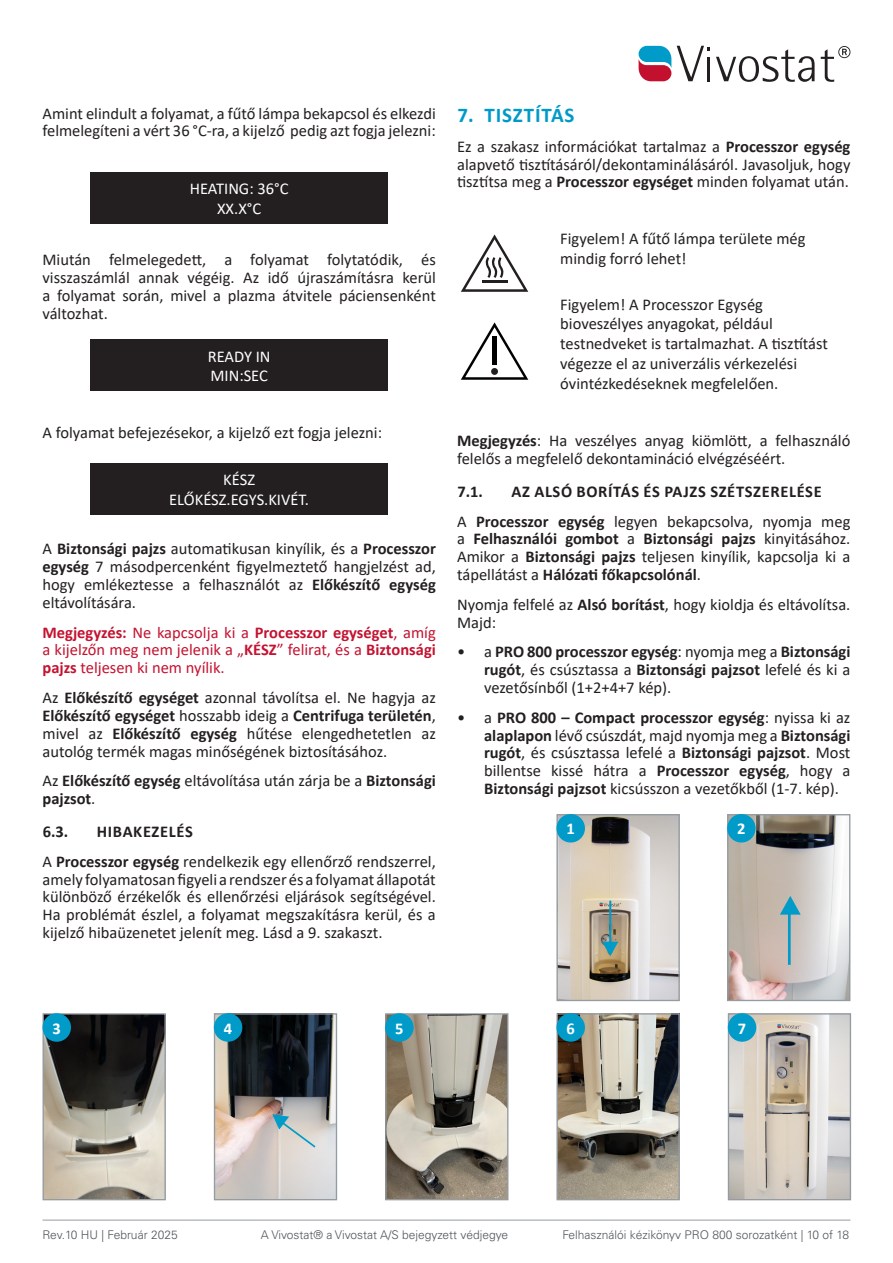
<style>
.page{position:relative;width:893px;height:1263px;background:#fff}
.page>*{position:absolute;margin:0;border:0;box-sizing:border-box;transform-origin:0 0}
.t1{font:700 21px "Calibri";letter-spacing:.04em;color:#009ac8}
.Normal_wrd_1{font:16.5px/17.9px "Calibri";color:#231f20;text-align:justify}
.Normal_wrd_1-2{font:16.5px/17.9px "Calibri";color:#c41230;text-align:justify}
.Normal_wrd_1-3{font:700 16.5px/17.9px "Calibri";color:#231f20}
.Display_text{font:16.5px/19.8px "Calibri";color:#fff;text-align:center}
.Normal_wrd_1-4{font:700 16.5px "Calibri";letter-spacing:.04em;color:#231f20}
.t2{font:700 16.5px "Calibri";color:#fff}
.t3{font:300 12px "Univers LT Pro 45";color:#51575c}
.s1{font-weight:700}
.s2{font-weight:400}
</style>
<div class="page">
<svg style="left:461px;top:234px;width:67px;height:58px"></svg>
<hr style="left:482px;top:281px;width:25px;height:2px;background:#231f20">
<svg style="left:461px;top:322px;width:67px;height:58px"></svg>
<div style="left:492px;top:336px;width:5px;height:28px;background:#000"></div>
<div style="left:491px;top:368px;width:7px;height:7px;background:#231f20;border-radius:50%"></div>
<img style="left:730px;top:1015px;width:119px;height:183px">
<div style="left:728px;top:1013px;width:123px;height:187px;border:1px solid #959ca1"></div>
<img style="left:558px;top:816px;width:120px;height:183px">
<div style="left:556px;top:814px;width:124px;height:187px;border:1px solid #959ca1"></div>
<hr style="left:609px;top:901px;width:2px;height:41px;background:#009bc8">
<svg style="left:602px;top:941px;width:17px;height:15px"></svg>
<div style="left:556px;top:814px;width:29px;height:28px;background:#009bc8;border-radius:50%"></div>
<img style="left:729px;top:816px;width:119px;height:183px">
<div style="left:727px;top:814px;width:123px;height:187px;border:1px solid #959ca1"></div>
<hr style="left:788px;top:909px;width:3px;height:56px;background:#009bc8">
<svg style="left:779px;top:895px;width:22px;height:20px"></svg>
<div style="left:727px;top:814px;width:29px;height:28px;background:#009bc8;border-radius:50%"></div>
<img style="left:45px;top:1015px;width:119px;height:183px">
<div style="left:43px;top:1013px;width:123px;height:187px;border:1px solid #959ca1"></div>
<div style="left:43px;top:1013px;width:28px;height:29px;background:#009bc8;border-radius:50%"></div>
<img style="left:216px;top:1015px;width:119px;height:183px">
<div style="left:214px;top:1013px;width:123px;height:187px;border:1px solid #959ca1"></div>
<svg style="left:272px;top:1114px;width:45px;height:35px;background:#bec9c9"></svg>
<div style="left:214px;top:1013px;width:28px;height:29px;background:#009bc8;border-radius:50%"></div>
<img style="left:387px;top:1015px;width:119px;height:183px">
<div style="left:385px;top:1013px;width:123px;height:187px;border:1px solid #959ca1"></div>
<div style="left:385px;top:1013px;width:29px;height:29px;background:#009bc8;border-radius:50%"></div>
<img style="left:558px;top:1015px;width:120px;height:183px">
<div style="left:556px;top:1013px;width:124px;height:187px;border:1px solid #959ca1"></div>
<div style="left:556px;top:1013px;width:29px;height:29px;background:#009bc8;border-radius:50%"></div>
<div style="left:728px;top:1013px;width:28px;height:29px;background:#009bc8;border-radius:50%"></div>
<div style="left:90px;top:172px;width:298px;height:51px;background:#231f20"></div>
<div style="left:90px;top:340px;width:298px;height:51px;background:#231f20"></div>
<div style="left:90px;top:464px;width:298px;height:51px;background:#231f20"></div>
<svg style="left:639px;top:46px;width:32px;height:35px"></svg>
<svg style="left:821px;top:46px;width:29px;height:36px"></svg>
<svg style="left:716px;top:49px;width:98px;height:33px"></svg>
<svg style="left:677px;top:46px;width:33px;height:35px"></svg>
<hr style="left:43px;top:1220px;width:807px;height:1px;background:#959ca1">
<p class="Normal_wrd_1" style="left:43px;top:104px;width:395px">Amint elindult a folyamat, a fűtő lámpa bekapcsol és elkezdi felmelegíteni a vért 36 °C-ra, a kijelző pedig azt fogja jelezni:</p>
<p class="Display_text" style="left:190px;top:178px;width:100px">HEATING: 36°C<br>XX.X°C</p>
<p class="Normal_wrd_1" style="left:43px;top:251px;width:395px">Miután felmelegedett, a folyamat folytatódik, és visszaszámlál annak végéig. Az idő újraszámításra kerül a folyamat során, mivel a plazma átvitele páciensenként változhat.</p>
<p class="Display_text" style="left:208px;top:346px;width:64px;text-align:left">READY IN<br>MIN:SEC</p>
<p class="Normal_wrd_1" style="left:43px;top:423px;width:341px">A folyamat befejezésekor, a kijelző ezt fogja jelezni:</p>
<p class="Display_text" style="left:169px;top:470px;width:141px">KÉSZ<br>ELŐKÉSZ.EGYS.KIVÉT.</p>
<p class="Normal_wrd_1" style="left:43px;top:540px;width:395px">A <span class="s1">Biztonsági pajzs</span> automatikusan kinyílik, és a <span class="s1">Processzor egység</span> 7 másodpercenként figyelmeztető hangjelzést ad, hogy emlékeztesse a felhasználót az <span class="s1">Előkészítő egység </span>eltávolítására.</p>
<p class="Normal_wrd_1-2" style="left:43px;top:623px;width:395px"><span class="s1">Megjegyzés:</span> Ne kapcsolja ki a <span class="s1">Processzor egységet</span>, amíg a kijelzőn meg nem jelenik a „<span class="s1">KÉSZ</span>” felirat, és a <span class="s1">Biztonsági pajzs</span> teljesen ki nem nyílik.</p>
<p class="Normal_wrd_1" style="left:43px;top:688px;width:395px">Az <span class="s1">Előkészítő egységet</span> azonnal távolítsa el. Ne hagyja az <span class="s1">Előkészítő egységet</span> hosszabb ideig a <span class="s1">Centrifuga területén</span>, mivel az <span class="s1">Előkészítő egység</span> hűtése elengedhetetlen az autológ termék magas minőségének biztosításához.</p>
<p class="Normal_wrd_1-3" style="left:43px;top:772px;width:395px"><span class="s2">Az</span> Előkészítő egység <span class="s2">eltávolítása után zárja be a</span> Biztonsági pajzsot<span class="s2">.</span></p>
<p class="Normal_wrd_1-4" style="left:43px;top:820px;width:27px">6.3.</p>
<p class="Normal_wrd_1-4" style="left:97px;top:820px;width:97px">HIBAKEZELÉS</p>
<p class="Normal_wrd_1" style="left:43px;top:852px;width:395px">A <span class="s1">Processzor egység</span> rendelkezik egy ellenőrző rendszerrel, amely folyamatosanfigyeli a rendszer és a folyamat állapotát különböző érzékelők és ellenőrzési eljárások segítségével.<br>Ha problémát észlel, a folyamat megszakításra kerül, és a kijelző hibaüzenetet jelenít meg. Lásd a 9. szakaszt.</p>
<p class="t1" style="left:457px;top:100px;width:118px">7. TISZTÍTÁS</p>
<p class="Normal_wrd_1" style="left:457px;top:137px;width:395px">Ez a szakasz információkat tartalmaz a <span class="s1">Processzor egység </span>alapvető tisztításáról/dekontaminálásáról. Javasoljuk, hogy tisztítsa meg a <span class="s1">Processzor egységet</span> minden folyamat után.</p>
<p class="Normal_wrd_1" style="left:560px;top:228px;width:247px;line-height:19.8px">Figyelem! A fűtő lámpa területe még mindig forró lehet!</p>
<p class="Normal_wrd_1" style="left:560px;top:294px;width:269px;line-height:19.8px;text-align:left">Figyelem! A Processzor Egység bioveszélyes anyagokat, például testnedveket is tartalmazhat. A -tisztítást végezze el az univerzális vérkezelési óvintézkedéseknek megfelelően.</p>
<p class="Normal_wrd_1" style="left:457px;top:431px;width:395px"><span class="s1">Megjegyzés</span>: Ha veszélyes anyag kiömlött, a felhasználó felelős a megfelelő dekontamináció elvégzéséért.</p>
<p class="Normal_wrd_1-4" style="left:457px;top:480px;width:27px">7.1.</p>
<p class="Normal_wrd_1-4" style="left:511px;top:480px;width:312px">AZ ALSÓ BORÍTÁS ÉS PAJZS SZÉTSZERELÉSE</p>
<p class="Normal_wrd_1" style="left:457px;top:512px;width:395px">A <span class="s1">Processzor egység</span> legyen bekapcsolva, nyomja meg a <span class="s1">Felhasználói gombot</span> a <span class="s1">Biztonsági pajzs</span> kinyitásához.<br>Amikor a <span class="s1">Biztonsági pajzs</span> teljesen kinyílik, kapcsolja ki a tápellátást a <span class="s1">Hálózati főkapcsolónál</span>.</p>
<p class="Normal_wrd_1" style="left:457px;top:595px;width:395px">Nyomja felfelé az <span class="s1">Alsó borítást</span>, hogy kioldja és eltávolítsa.<br>Majd:</p>
<p class="Normal_wrd_1" style="left:484px;top:643px;width:368px;text-indent:-27px">• a <span class="s1">PRO 800 processzor egység</span>: nyomja meg a <span class="s1">Biztonsági rugót</span>, és csúsztassa a <span class="s1">Biztonsági pajzsot</span> lefelé és ki a vezetősínből (1+2+4+7 kép).</p>
<p class="Normal_wrd_1" style="left:484px;top:708px;width:368px;text-indent:-27px">• a <span class="s1">PRO 800 – Compact processzor egység</span>: nyissa ki az <span class="s1">alaplapon</span> lévő csúszdát, majd nyomja meg a <span class="s1">Biztonsági rugót</span>, és csúsztassa lefelé a <span class="s1">Biztonsági pajzsot</span>. Most billentse kissé hátra a <span class="s1">Processzor egység</span>, hogy a <span class="s1">Biztonsági pajzsot</span> kicsússzon a vezetőkből (1-7. kép).</p>
<p class="t2" style="left:566px;top:817px;width:10px">1</p>
<p class="t2" style="left:737px;top:817px;width:10px">2</p>
<p class="t2" style="left:53px;top:1016px;width:10px">3</p>
<p class="t2" style="left:224px;top:1016px;width:10px">4</p>
<p class="t2" style="left:395px;top:1016px;width:10px">5</p>
<p class="t2" style="left:566px;top:1016px;width:10px">6</p>
<p class="t2" style="left:738px;top:1016px;width:10px">7</p>
<p class="t3" style="left:43px;top:1227px;width:137px">Rev.10 HU | Február 2025</p>
<p class="t3" style="left:261px;top:1227px;width:249px">A Vivostat® a Vivostat A/S bejegyzett védjegye</p>
<p class="t3" style="left:562px;top:1227px;width:288px">Felhasználói kézikönyv PRO 800 sorozatként | 10 of 18</p>
</div>
